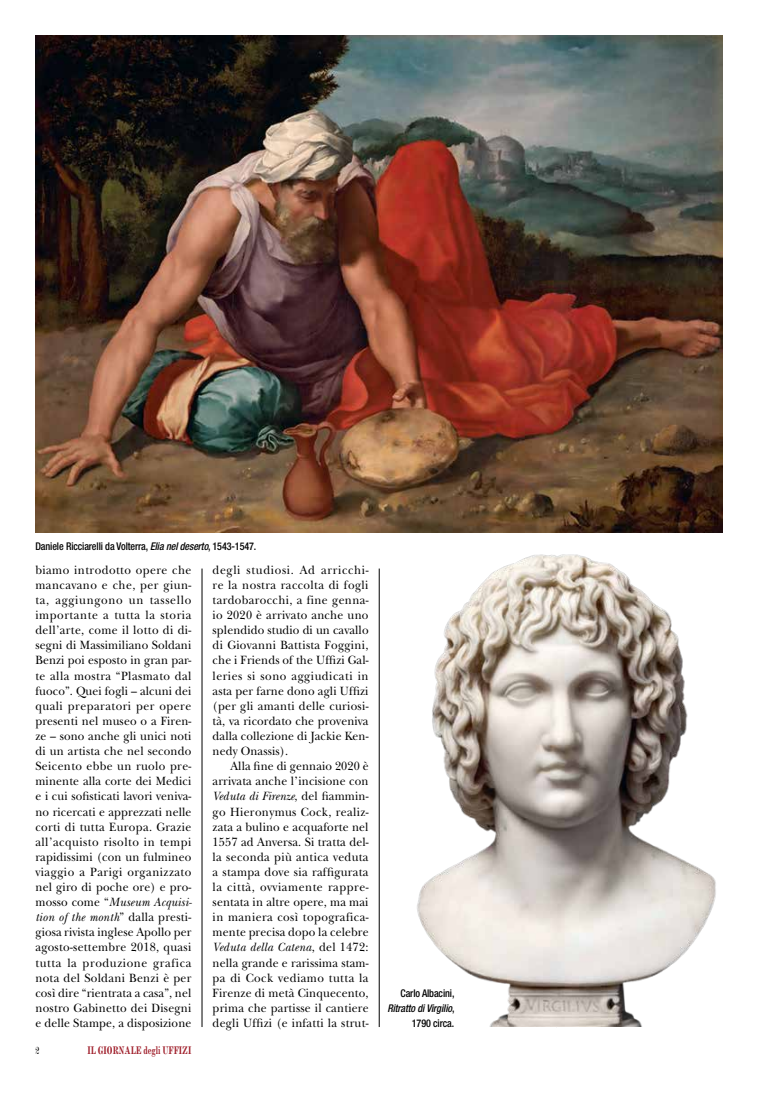
<style>
.page{position:relative;width:762px;height:1099px;background:#fff}
.page>*{position:absolute;margin:0;border:0;box-sizing:border-box;transform-origin:0 0}
.t1{font:12.5px/15.1px "New Baskerville Std";letter-spacing:.015em;color:#000;text-align:justify;scale:.94 1}
.t2{font:700 11.25px "Modern MT Std";color:#a0202c;scale:.75 1}
.t3{font:11.25px "Modern";color:#000;scale:.75 1}
.t4{font:500 condensed 10.62px/15.1px "Helvetica Neue LT Std";letter-spacing:-.01em;color:#000;text-align:right;scale:.95 1}
.s1{font-style:italic}
.s2{font-family:"Times LT Std"}
</style>
<div class="page">
<img style="left:35px;top:35px;width:687px;height:497px">
<hr style="left:202px;top:568px;width:1px;height:459px;background:#000">
<hr style="left:379px;top:568px;width:1px;height:459px;background:#000">
<hr style="left:556px;top:568px;width:1px;height:459px;background:#000">
<img style="left:417px;top:554px;width:299px;height:472px">
<p class="t4" style="left:35px;top:539px;width:234px">Daniele Ricciarelli da Volterra, <span class="s1">Elia nel deserto</span>, 1543-1547.</p>
<p class="t1" style="left:35px;top:562px;width:168px">biamo introdotto opere che mancavano e che, per giun&shy;ta, aggiungono un tassello importante a tutta la storia dell’arte, come il lotto di di&shy;segni di Massimiliano Soldani Benzi poi esposto in gran par&shy;te alla mostra “Plasmato dal fuoco”. Quei fogli – alcuni dei quali preparatori per opere presenti nel museo o a Firen&shy;ze – sono anche gli unici noti di un artista che nel secondo Seicento ebbe un ruolo pre&shy;minente alla corte dei Medici e i cui sofisticati lavori veniva&shy;no ricercati e apprezzati nelle corti di tutta Europa. Grazie all’acquisto risolto in tempi rapidissimi (con un fulmineo viaggio a Parigi organizzato nel giro di poche ore) e pro&shy;mosso come “<span class="s1">Museum Acquisi&shy;tion of the month</span>” dalla presti&shy;giosa rivista inglese Apollo per agosto-settembre 2018, quasi tutta la produzione grafica nota del Soldani Benzi è per così dire “rientrata a casa”, nel nostro Gabinetto dei Disegni e delle Stampe, a disposizione</p>
<p class="t1" style="left:213px;top:562px;width:167px">degli studiosi. Ad arricchi&shy;re la nostra raccolta di fogli tardobarocchi, a fine genna&shy;io 2020 è arrivato anche uno splendido studio di un cavallo di Giovanni Battista Foggini, che i Friends of the Uffizi Gal&shy;leries si sono aggiudicati in asta per farne dono agli Uffizi (per gli amanti delle curiosi&shy;tà, va ricordato che proveniva dalla collezione di Jackie Ken&shy;nedy Onassis).</p>
<p class="t1" style="left:213px;top:758px;width:167px;text-indent:18px">Alla fine di gennaio 2020 è arrivata anche l<span class="s2">’</span>incisione con <span class="s1">Veduta di Firenze</span>, del fiammin&shy;go Hieronymus Cock, realiz&shy;zata a bulino e acquaforte nel 1557 ad Anversa. Si tratta del&shy;la seconda più antica veduta a stampa dove sia raffigurata la città, ovviamente rappre&shy;sentata in altre opere, ma mai in maniera così topografica&shy;mente precisa dopo la celebre <span class="s1">Veduta della Catena</span>, del 1472: nella grande e rarissima stam&shy;pa di Cock vediamo tutta la Firenze di metà Cinquecento, prima che partisse il cantiere degli Uffizi (e infatti la strut-</p>
<p class="t3" style="left:35px;top:1044px;width:7px">2</p>
<p class="t2" style="left:88px;top:1042px;width:140px">IL GIORNALE degli UFFIZI</p>
<p class="t4" style="left:387px;top:985px;width:72px">Carlo Albacini,<br><span class="s1">Ritratto di Virgilio</span>,<br>1790 circa.</p>
</div>
